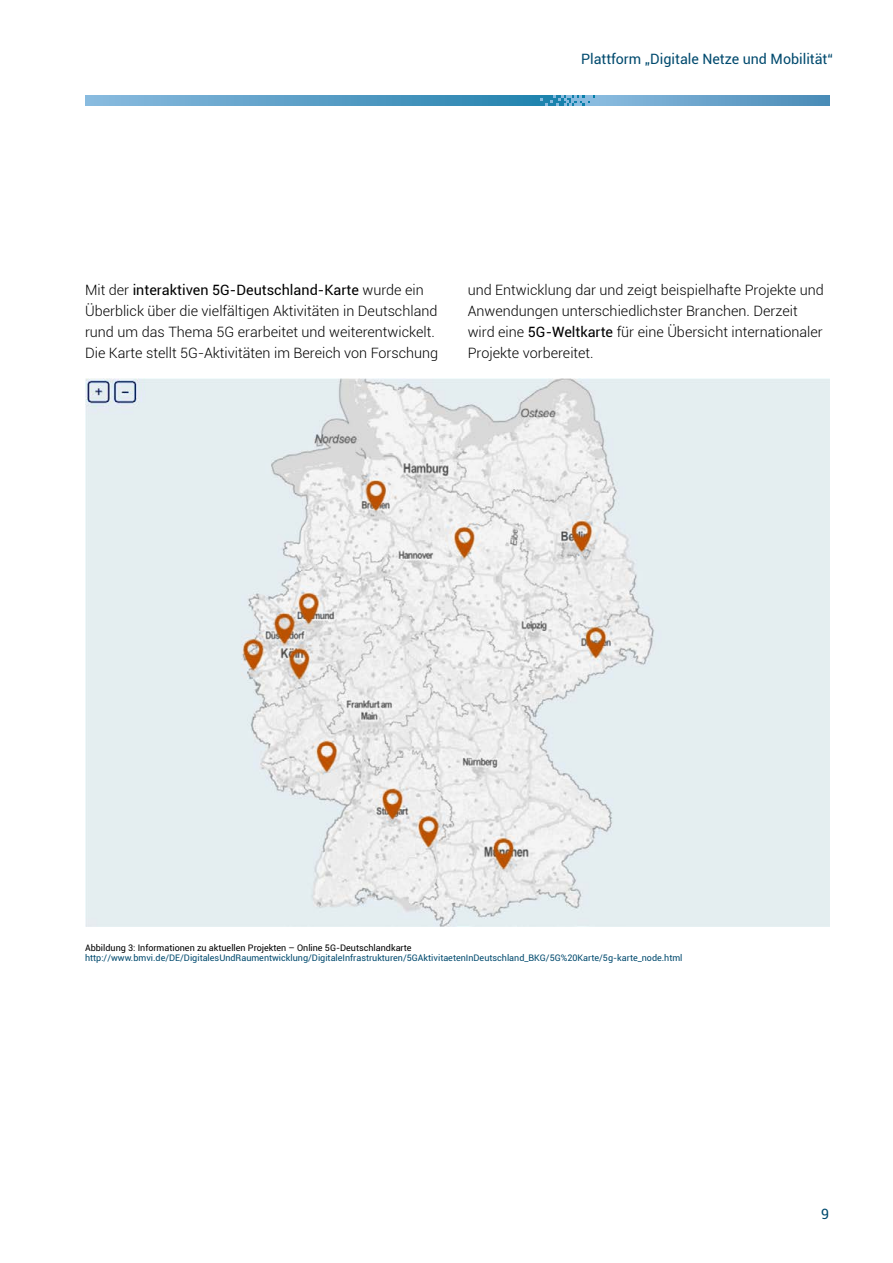
<style>
.page{position:relative;width:893px;height:1263px;background:#fff}
.page>*{position:absolute;margin:0;border:0;box-sizing:border-box;transform-origin:0 0}
.t1{font:300 14.25px/21px "Roboto";color:#000}
.t2{font:14.25px "Roboto";color:#004a6e}
.t3{font:9px "Roboto";color:#004a6e}
.t4{font:9px "Roboto";color:#000}
.s1{font-weight:400}
</style>
<div class="page">
<svg style="left:85px;top:95px;width:455px;height:11px;background:#589ec6"></svg>
<svg style="left:595px;top:95px;width:234px;height:11px;background:#69a2ca"></svg>
<svg style="left:540px;top:95px;width:55px;height:11px"></svg>
<img style="left:85px;top:379px;width:744px;height:548px">
<p class="t2" style="left:581px;top:49px;width:253px">Plattform „Digitale Netze und Mobilität“</p>
<p class="t1" style="left:85px;top:279px;width:355px">Mit der <span class="s1">interaktiven 5G- Deutschland- Karte</span> wurde ein Überblick über die vielfältigen Aktivitäten in Deutschland rund um das Thema 5G erarbeitet und weiterentwickelt.<br>Die Karte stellt 5G-Aktivitäten im Bereich von Forschung</p>
<p class="t1" style="left:468px;top:279px;width:358px">und Entwicklung dar und zeigt beispielhafte Projekte und Anwendungen unterschiedlichster Branchen. Derzeit wird eine <span class="s1">5G-Weltkarte</span> für eine Übersicht internationaler Projekte vorbereitet.</p>
<p class="t4" style="left:85px;top:941px;width:328px">Abbildung 3: Informationen zu aktuellen Projekten – Online 5G- Deutschlandkarte</p>
<p class="t3" style="left:85px;top:952px;width:599px">http://www.bmvi.de/DE/DigitalesUndRaumentwicklung/DigitaleInfrastrukturen/5GAktivitaetenInDeutschland_BKG/5G%20Karte/5g- karte_node.html</p>
<p class="t2" style="left:821px;top:1204px;width:10px">9</p>
</div>
